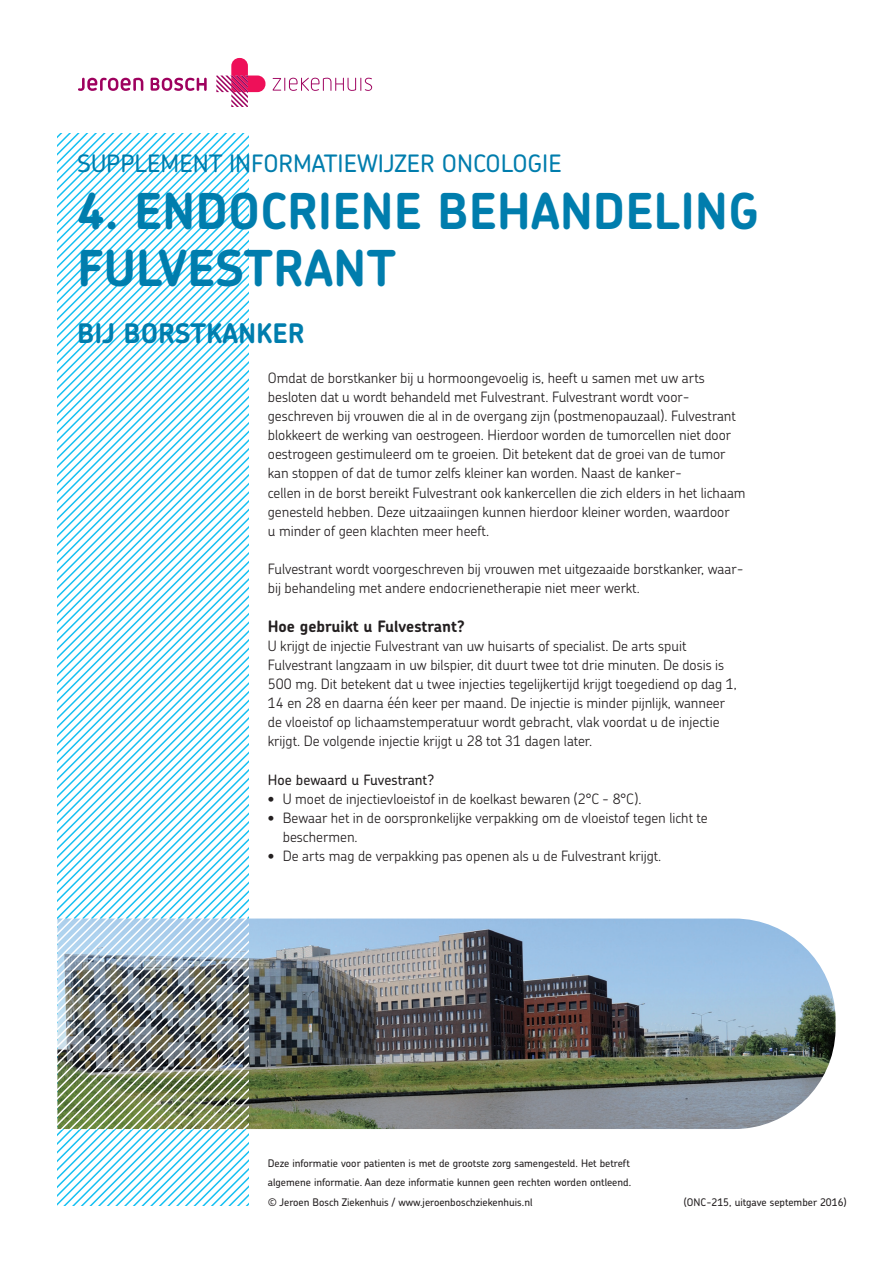
<style>
.page{position:relative;width:893px;height:1263px;background:#fff}
.page>*{position:absolute;margin:0;border:0;box-sizing:border-box;transform-origin:0 0}
.t1{font:700 49.5px/57px "Chevin";color:#007dad}
.t2{font:700 27px "Chevin";color:#007dad}
.t3{font:500 24px "Chevin";color:#007dad}
.t4{font:700 15.75px "Chevin";color:#231f20}
.t5{font:300 14.25px/19.2px "Chevin";color:#231f20}
.t6{font:500 14.25px "Chevin";color:#231f20}
.t7{font:500 10.5px/19.2px "Chevin";color:#231f20}
</style>
<div class="page">
<svg style="left:57px;top:134px;width:192px;height:238px"></svg>
<svg style="left:216px;top:58px;width:49px;height:49px"></svg>
<svg style="left:273px;top:78px;width:99px;height:13px"></svg>
<svg style="left:151px;top:78px;width:56px;height:13px"></svg>
<svg style="left:78px;top:78px;width:65px;height:13px"></svg>
<img style="left:249px;top:918px;width:586px;height:211px">
<svg style="left:57px;top:372px;width:192px;height:833px"></svg>
<h3 class="t3" style="left:77px;top:148px;width:486px">Supplement informatiewijzer oncologie</h3>
<h1 class="t1" style="left:77px;top:182px;width:683px">4. ENDOCRIENE BEHANDELING<br>FULVESTRANT</h1>
<h2 class="t2" style="left:77px;top:316px;width:229px">BIJ BORSTKANKER</h2>
<p class="t5" style="left:268px;top:368px;width:479px">Omdat de borstkanker bij u hormoongevoelig is, heeft u samen met uw arts besloten dat u wordt behandeld met Fulvestrant. Fulvestrant wordt voor&shy;geschreven bij vrouwen die al in de overgang zijn (postmenopauzaal). Fulvestrant blokkeert de werking van oestrogeen. Hierdoor worden de tumorcellen niet door oestrogeen gestimuleerd om te groeien. Dit betekent dat de groei van de tumor kan stoppen of dat de tumor zelfs kleiner kan worden. Naast de kanker-<br>cellen in de borst bereikt Fulvestrant ook kankercellen die zich elders in het lichaam genesteld hebben. Deze uitzaaiingen kunnen hierdoor kleiner worden, waardoor<br>u minder of geen klachten meer heeft.</p>
<p class="t5" style="left:268px;top:559px;width:477px">Fulvestrant wordt voorgeschreven bij vrouwen met uitgezaaide borstkanker, waar&shy;bij behandeling met andere endocrienetherapie niet meer werkt.</p>
<p class="t4" style="left:268px;top:615px;width:199px">HOE GEBRUIKT U FULVESTRANT?</p>
<p class="t5" style="left:268px;top:636px;width:471px">U krijgt de injectie Fulvestrant van uw huisarts of specialist. De arts spuit Fulvestrant langzaam in uw bilspier, dit duurt twee tot drie minuten. De dosis is 500 mg. Dit betekent dat u twee injecties tegelijkertijd krijgt toegediend op dag 1, 14 en 28 en daarna één keer per maand. De injectie is minder pijnlijk, wanneer de vloeistof op lichaamstemperatuur wordt gebracht, vlak voordat u de injectie krijgt. De volgende injectie krijgt u 28 tot 31 dagen later.</p>
<p class="t6" style="left:268px;top:770px;width:168px">Hoe bewaard u Fuvestrant?</p>
<p class="t5" style="left:268px;top:789px;width:375px">• U moet de injectievloeistof in de koelkast bewaren (2°C - 8°C).</p>
<p class="t5" style="left:283px;top:808px;width:426px;text-indent:-15px">• Bewaar het in de oorspronkelijke verpakking om de vloeistof tegen licht te beschermen.</p>
<p class="t5" style="left:268px;top:846px;width:395px">• De arts mag de verpakking pas openen als u de Fulvestrant krijgt.</p>
<p class="t7" style="left:268px;top:1154px;width:365px">Deze informatie voor patienten is met de grootste zorg samengesteld. Het betreft algemene informatie. Aan deze informatie kunnen geen rechten worden ontleend. © Jeroen Bosch Ziekenhuis / www.jeroenboschziekenhuis.nl</p>
<p class="t7" style="left:684px;top:1192px;width:11px">(ONC</p>
<p class="t7" style="left:706px;top:1192px;width:142px">-215, uitgave september 2016)</p>
</div>
